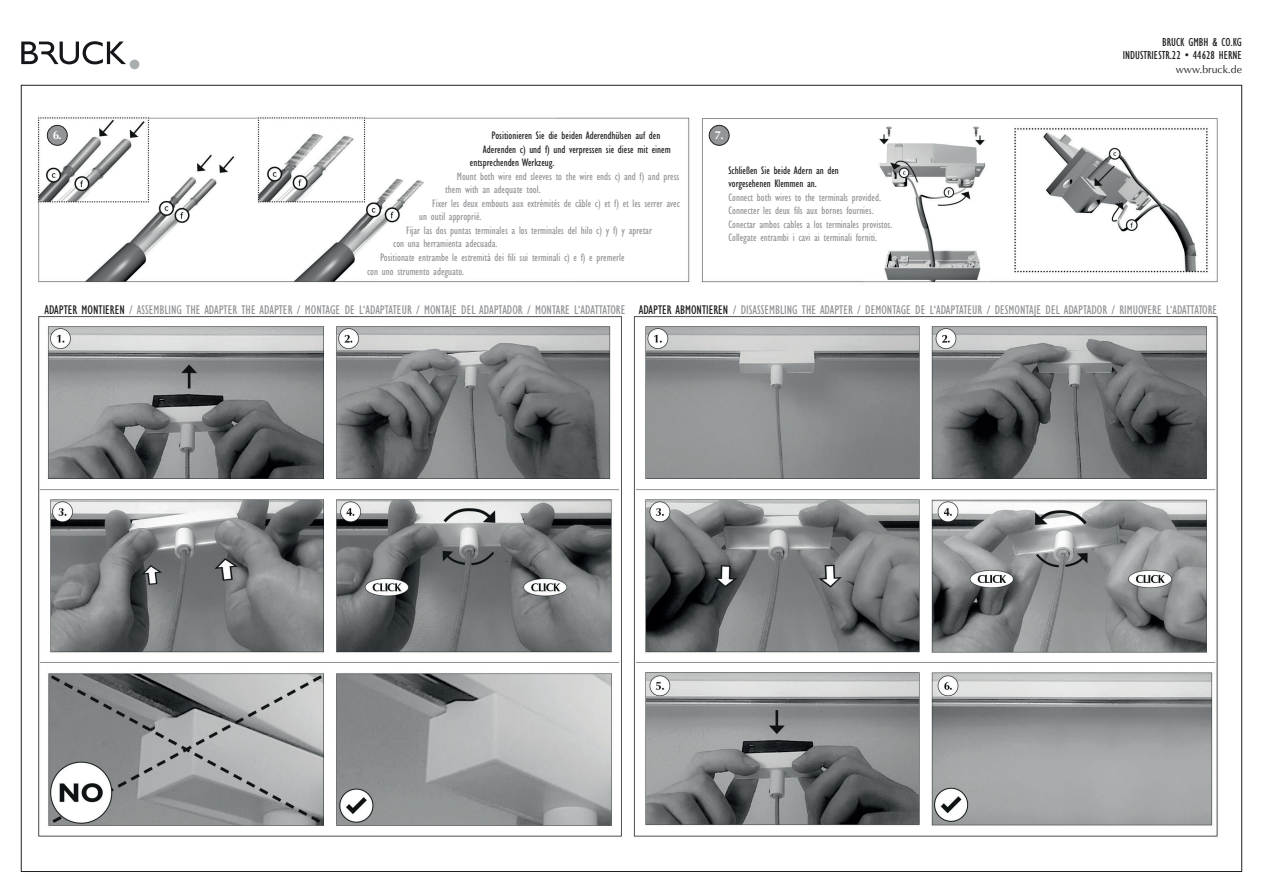
<style>
.page{position:relative;width:1263px;height:893px;background:#fff}
.page>*{position:absolute;margin:0;border:0;box-sizing:border-box;transform-origin:0 0}
.t1{font:condensed 13.05px "Gill Sans";color:#939598}
.Subheadline_9pt{font:condensed 12px "Gill Sans";color:#231f20}
.t2{font:700 11.55px "Optima LT";color:#fff}
.t3{font:condensed 11.25px/13.5px "Gill Sans";color:#939598}
.t4{font:condensed 11.25px "Gill Sans";color:#231f20}
.Subheadline_9pt-2{font:10.5px "Optima";color:#231f20}
.s1{color:#231f20}
</style>
<div class="page">
<svg style="left:21px;top:41px;width:105px;height:23px"></svg>
<div style="left:130px;top:60px;width:9px;height:9px;background:#a8adaf;border-radius:50%"></div>
<img style="left:37px;top:117px;width:1181px;height:720px">
<div style="left:47px;top:125px;width:20px;height:20px;background:#939598;border-radius:50%"></div>
<div style="left:47px;top:125px;width:21px;height:21px;border:1px solid #231f20;border-radius:50%"></div>
<div style="left:709px;top:125px;width:20px;height:20px;background:#939598;border-radius:50%"></div>
<div style="left:709px;top:125px;width:20px;height:21px;border:1px solid #231f20;border-radius:50%"></div>
<p class="t2" style="left:53px;top:129px;width:10px">6.</p>
<p class="t2" style="left:715px;top:129px;width:10px">7.</p>
<p class="t4" style="left:492px;top:130px;width:170px">Positionieren Sie die beiden Aderendhülsen auf den</p>
<p class="t4" style="left:483px;top:143px;width:189px">Aderenden c) und f) und verpressen sie diese mit einem</p>
<p class="t4" style="left:470px;top:157px;width:86px">entsprechenden Werkzeug.</p>
<p class="t3" style="left:457px;top:170px;width:224px">Mount both wire end sleeves to the wire ends c) and f) and press</p>
<p class="t3" style="left:445px;top:183px;width:97px">them with an adequate tool.</p>
<p class="t3" style="left:432px;top:196px;width:249px">Fixer les deux embouts aux extrémités de câble c) et f) et les serrer avec</p>
<p class="t3" style="left:419px;top:210px;width:64px">un outil approprié.</p>
<p class="t3" style="left:406px;top:223px;width:247px">Fijar las dos puntas terminales a los terminales del hilo c) y f) y apretar</p>
<p class="t3" style="left:393px;top:237px;width:106px">con una herramienta adecuada.</p>
<p class="t3" style="left:380px;top:250px;width:246px">Positionate entrambe le estremità dei fili sui terminali c) e f) e premerle</p>
<p class="t3" style="left:367px;top:265px;width:99px">con uno strumento adeguato.</p>
<p class="t3" style="left:728px;top:164px;width:166px"><span class="s1">Schließen Sie beide Adern an den<br>vorgesehenen Klemmen an.<br></span>Connect both wires to the terminals provided.<br>Connecter les deux fils aux bornes fournies.<br>Conectar ambos cables a los terminales provistos.<br>Collegate entrambi i cavi ai terminali forniti.</p>
<p class="Subheadline_9pt" style="left:1162px;top:36px;width:81px">BRUCK GMBH &amp; CO.KG</p>
<p class="Subheadline_9pt" style="left:1123px;top:49px;width:121px">INDUSTRIESTR.22 • 44628 HERNE</p>
<p class="Subheadline_9pt-2" style="left:1176px;top:63px;width:68px">www.bruck.de</p>
<p class="t1" style="left:44px;top:303px;width:1174px"><span class="s1">ADAPTER MONTIEREN</span> / ASSEMBLING THE ADAPTER THE ADAPTER / MONTAGE DE L‘ADAPTATEUR / MONTAJE DEL ADAPTADOR / MONTARE L‘ADATTATORE <span class="s1">ADAPTER ABMONTIEREN</span> / DISASSEMBLING THE ADAPTER / DEMONTAGE DE L‘ADAPTATEUR / DESMONTAJE DEL ADAPTADOR / RIMUOVERE L‘ADATTATORE</p>
</div>
